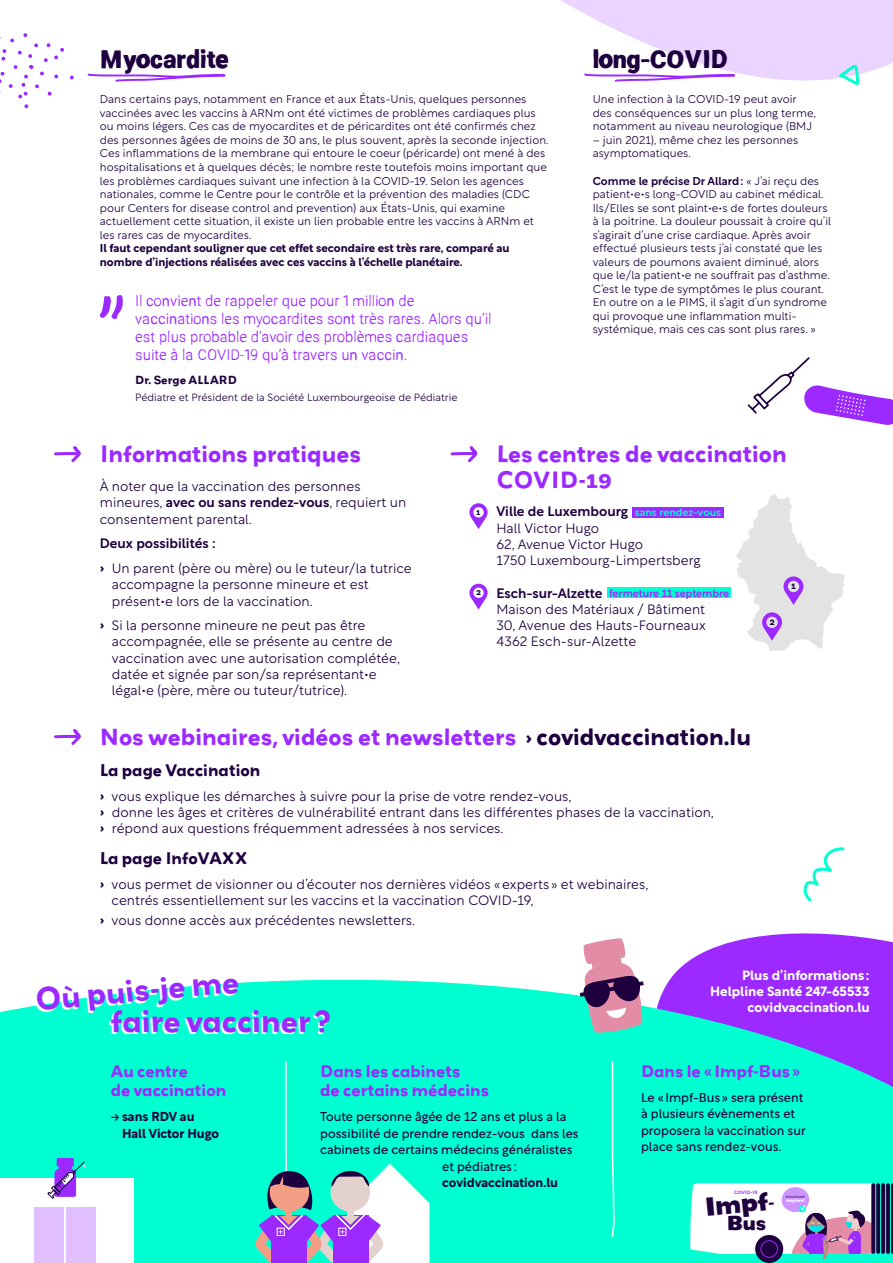
<style>
.page{position:relative;width:893px;height:1263px;background:#fff}
.page>*{position:absolute;margin:0;border:0;box-sizing:border-box;transform-origin:0 0}
.t1{font:700 27.9px "Grenadine MVB";color:#9c29ff}
.t2{font:700 24.45px "Ramona";color:#1e003f}
.t3{font:700 expanded 23.4px "Grenadine MVB";color:#1e003f}
.t4{font:700 21px/25.2px "Grenadine MVB";color:#9c29ff}
.t5{font:700 expanded 18px "Grenadine MVB";color:#1e003f}
.t6{font:300 15px/18px "Ramona";color:#9c29ff}
.t7{font:700 15px/19.5px "Grenadine MVB";color:#9c29ff}
.t8{font:700 15px "Grenadine MVB";color:#1e003f}
.t9{font:300 13.5px/16.2px "Rotunda";color:#1e003f}
.t10{font:700 13.2px/16px "Rotunda";color:#fff;text-align:right}
.t11{font:12.75px/16.5px "Rotunda";color:#1e003f}
.t12{font:700 12.75px/16.5px "Rotunda";color:#1e003f}
.t13{font:300 11.25px/13.5px "Rotunda";color:#1e003f}
.t14{font:700 11.25px/13.5px "Rotunda";color:#1e003f}
.t15{font:300 10.5px "Rotunda";color:#1e003f}
.t16{font:500 10.5px "Rotunda";color:#9c29ff}
.t17{font:700 10.5px "Grenadine MVB";color:#1e003f}
.t18{font:700 8.25px "Grenadine MVB";color:#1e003f}
.t19{font:700 7.5px "Grenadine MVB";color:#1e003f}
.t20{font:500 4.8px "Rockford Sans";color:#9c29ff}
.s1{font-weight:500}
.s2{font-family:"Rockford Sans";font-weight:700}
.s3{font-family:"Rockford Sans";font-size:19.5px;color:#1e003f}
.s4{color:#1e003f}
.s5{font-weight:500;font-size:10.5px;color:#00ffd1}
.s6{font-size:13.5px;color:#1e003f}
.s7{font-family:"Niveau Grotesk"}
.s8{font-weight:500;font-stretch:normal;font-size:19.35px}
</style>
<div class="page">
<div style="left:607px;top:588px;width:124px;height:10px;background:#00ffd1"></div>
<div style="left:633px;top:507px;width:91px;height:11px;background:#9c29ff"></div>
<svg style="left:736px;top:494px;width:108px;height:158px"></svg>
<div style="left:0;top:979px;width:893px;height:284px;background:#00ffd1"></div>
<svg style="left:100px;top:295px;width:23px;height:24px"></svg>
<svg style="left:54px;top:446px;width:27px;height:16px"></svg>
<svg style="left:54px;top:729px;width:27px;height:16px"></svg>
<svg style="left:450px;top:446px;width:28px;height:16px"></svg>
<svg style="left:469px;top:503px;width:19px;height:26px"></svg>
<svg style="left:469px;top:584px;width:19px;height:25px"></svg>
<div style="left:755px;top:1235px;width:28px;height:28px;background:#1e003f;border-radius:50%"></div>
<svg style="left:35px;top:979px;width:201px;height:34px"></svg>
<svg style="left:109px;top:1011px;width:219px;height:23px"></svg>
<div style="left:0;top:1178px;width:134px;height:85px;background:#fff"></div>
<div style="left:34px;top:1207px;width:30px;height:56px;background:#e1bfff"></div>
<div style="left:67px;top:1207px;width:29px;height:56px;background:#e1bfff"></div>
<svg style="left:47px;top:1158px;width:38px;height:41px"></svg>
<svg style="left:580px;top:933px;width:313px;height:326px;background:#54bfdb"></svg>
<svg style="left:255px;top:1061px;width:174px;height:202px;background:#4adcd5"></svg>
<div style="left:285px;top:1210px;width:7px;height:7px;background:#f49e85"></div>
<svg style="left:70px;top:75px;width:4px;height:5px"></svg>
<svg style="left:0;top:33px;width:64px;height:75px"></svg>
<svg style="left:87px;top:73px;width:139px;height:9px"></svg>
<svg style="left:747px;top:357px;width:146px;height:68px"></svg>
<svg style="left:561px;top:0;width:332px;height:85px"></svg>
<svg style="left:803px;top:847px;width:42px;height:55px"></svg>
<h2 class="t2" style="left:100px;top:43px;width:130px">Myocardite</h2>
<p class="t13" style="left:100px;top:92px;width:450px">Dans certains pays, notamment en France et aux États-Unis, quelques personnes vaccinées avec les vaccins à ARNm ont été victimes de problèmes cardiaques plus ou moins légers. Ces cas de myocardites et de péricardites ont été confirmés chez des personnes âgées de moins de 30 ans, le plus souvent, après la seconde injection.<br>Ces inflammations de la membrane qui entoure le coeur (péricarde) ont mené à des hospitalisations et à quelques décès; le nombre reste toutefois moins important que les problèmes cardiaques suivant une infection à la COVID-19. Selon les agences nationales, comme le Centre pour le contrôle et la prévention des maladies (CDC pour Centers for disease control and prevention) aux États-Unis, qui examine actuellement cette situation, il existe un lien probable entre les vaccins à ARNm et les rares cas de myocardites.</p>
<p class="t14" style="left:100px;top:240px;width:411px">Il faut cependant souligner que cet effet secondaire est très rare, comparé au nombre d’injections réalisées avec ces vaccins à l’échelle planétaire.</p>
<h3 class="t6" style="left:135px;top:294px;width:358px">Il convient de rappeler que pour 1 million de vaccinations les myocardites sont très rares. Alors qu’il est plus probable d’avoir des problèmes cardiaques suite à la COVID-19 qu’à travers un vaccin.</h3>
<p class="t17" style="left:135px;top:373px;width:103px">Dr. Serge ALLARD</p>
<p class="t15" style="left:135px;top:389px;width:324px">Pédiatre et Président de la Société Luxembourgeoise de Pédiatrie</p>
<h2 class="t2" style="left:593px;top:43px;width:137px">long-COVID</h2>
<p class="t13" style="left:593px;top:92px;width:225px">Une infection à la COVID-19 peut avoir des conséquences sur un plus long terme, notamment au niveau neurologique (BMJ</p>
<p class="t13" style="left:593px;top:132px;width:207px">– juin 2021), même chez les personnes asymptomatiques.</p>
<p class="t13" style="left:593px;top:173px;width:240px"><span class="s1">Comme le précise Dr Allard:</span> « J’ai reçu des patient•e•s long-COVID au cabinet médical.<br>Ils/Elles se sont plaint•e•s de fortes douleurs à la poitrine. La douleur poussait à croire qu’il s’agirait d’une crise cardiaque. Après avoir effectué plusieurs tests j’ai constaté que les valeurs de poumons avaient diminué, alors que le/la patient•e ne souffrait pas d’asthme.<br>C’est le type de symptômes le plus courant.<br>En outre on a le PIMS, il s’agit d’un syndrome qui provoque une inflammation multi&shy;systémique, mais ces cas sont plus rares. »</p>
<h3 class="t4" style="left:100px;top:441px;width:263px">Informations pratiques</h3>
<p class="t9" style="left:100px;top:477px;width:308px">À noter que la vaccination des personnes mineures, <span class="s1">avec ou sans rendez-vous</span>, requiert un consentement parental.</p>
<p class="t9" style="left:100px;top:530px;width:313px;line-height:24.8px"><span class="s1">Deux possibilités :<br></span><span class="s2">›</span> Un parent (père ou mère) ou le tuteur/la tutrice</p>
<p class="t9" style="left:112px;top:575px;width:259px">accompagne la personne mineure et est présent•e lors de la vaccination.</p>
<p class="t9" style="left:112px;top:616px;width:290px;text-indent:-12px"><span class="s2">›</span> Si la personne mineure ne peut pas être accompagnée, elle se présente au centre de vaccination avec une autorisation complétée, datée et signée par son/sa représentant•e légal•e (père, mère ou tuteur/tutrice).</p>
<h3 class="t4" style="left:100px;top:724px;width:653px">Nos webinaires, vidéos et newsletters <span class="s3">›</span> <span class="s4">covidvaccination.lu</span></h3>
<h3 class="t8" style="left:100px;top:759px;width:162px">La page Vaccination</h3>
<p class="t9" style="left:100px;top:786px;width:616px"><span class="s2">›</span> vous explique les démarches à suivre pour la prise de votre rendez-vous,<br><span class="s2">›</span> donne les âges et critères de vulnérabilité entrant dans les différentes phases de la vaccination, <span class="s2">›</span> répond aux questions fréquemment adressées à nos services.</p>
<h3 class="t8" style="left:100px;top:847px;width:149px">La page InfoVAXX</h3>
<p class="t9" style="left:112px;top:874px;width:538px;text-indent:-12px"><span class="s2">›</span> vous permet de visionner ou d’écouter nos dernières vidéos «experts » et webinaires, centrés essentiellement sur les vaccins et la vaccination COVID-19,</p>
<p class="t9" style="left:100px;top:911px;width:317px"><span class="s2">›</span> vous donne accès aux précédentes newsletters.</p>
<h3 class="t4" style="left:496px;top:441px;width:292px">Les centres de vaccination<br>COVID-19</h3>
<p class="t9" style="left:496px;top:502px;width:226px"><span class="s1">Ville de Luxembourg</span> <span class="s5">sans rendez-vous<br></span>Hall Victor Hugo<br>62, Avenue Victor Hugo<br>1750 Luxembourg-Limpertsberg</p>
<p class="t16" style="left:496px;top:584px;width:234px"><span class="s6">Esch-sur-Alzette</span> fermeture 11 septembre</p>
<p class="t9" style="left:496px;top:600px;width:211px;text-align:justify">Maison des Matériaux / Bâtiment 30, Avenue des Hauts-Fourneaux 4362 Esch-sur-Alzette</p>
<p class="t19" style="left:476px;top:507px;width:6px">1</p>
<p class="t18" style="left:791px;top:580px;width:6px">1</p>
<p class="t19" style="left:476px;top:587px;width:6px">2</p>
<p class="t18" style="left:769px;top:616px;width:7px">2</p>
<h1 class="t1" style="left:34px;top:979px;width:206px;rotate:-5deg">Où puis-je me</h1>
<h1 class="t1" style="left:111px;top:1000px;width:222px">faire vacciner?</h1>
<h3 class="t7" style="left:111px;top:1061px;width:117px">Au centre<br>de vaccination</h3>
<p class="t12" style="left:122px;top:1107px;width:99px;text-indent:-11px"><span class="s7">→</span>sans RDV au<br>Hall Victor Hugo</p>
<h3 class="t7" style="left:320px;top:1061px;width:170px">Dans les cabinets<br>de certains médecins</h3>
<p class="t11" style="left:320px;top:1107px;width:248px">Toute personne âgée de 12 ans et plus a la</p>
<p class="t11" style="left:320px;top:1124px;width:260px">possibilité de prendre rendez-vous dans les</p>
<p class="t11" style="left:320px;top:1140px;width:254px">cabinets de certains médecins généralistes</p>
<p class="t11" style="left:442px;top:1157px;width:76px">et pédiatres :</p>
<p class="t12" style="left:442px;top:1173px;width:117px">covidvaccination.lu</p>
<p class="t10" style="left:710px;top:966px;width:161px">Plus d’informations :<br>Helpline Santé 247-65533</p>
<p class="t10" style="left:747px;top:998px;width:124px">covidvaccination.lu</p>
<h3 class="t7" style="left:641px;top:1061px;width:161px">Dans le «Impf-Bus»</h3>
<p class="t11" style="left:641px;top:1088px;width:166px">Le « Impf-Bus » sera présent à plusieurs évènements et proposera la vaccination sur place sans rendez-vous.</p>
<p class="t20" style="left:734px;top:1188px;width:25px">COVID-19</p>
<h3 class="t5" style="left:727px;top:1211px;width:41px">Bus</h3>
<h3 class="t3" style="left:704px;top:1190px;width:71px;rotate:-5deg">Impf<span class="s8">-</span></h3>
</div>
